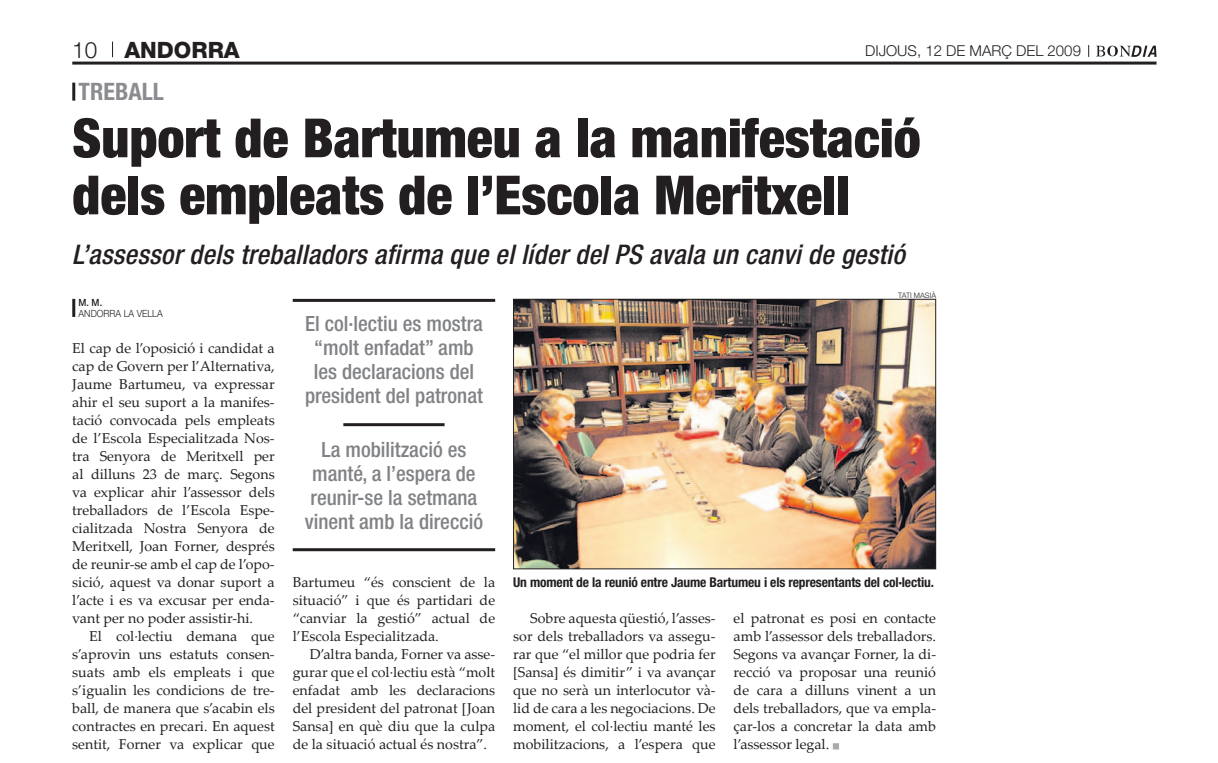
<style>
.page{position:relative;width:1218px;height:763px;background:#fff}
.page>*{position:absolute;margin:0;border:0;box-sizing:border-box;transform-origin:0 0}
.t1{font:900 condensed 54px/57px "Helvetica Neue LT Std";color:#231f20}
.t2{font:italic 500 condensed 27px "Helvetica Neue LT Std";letter-spacing:.01em;color:#231f20}
.t3{font:700 condensed 24px "Helvetica Neue LT Std";color:#8a8c8f}
.t4{font:800 22.5px "Helvetica Neue LT Std";color:#231f20}
.t5{font:500 condensed 21px/24px "Helvetica Neue LT Std";color:#808285;text-align:center}
.t6{font:300 15px "Helvetica Neue LT Std";color:#231f20}
.t7{font:14.25px/18px "Palatino Linotype";color:#231f20;text-align:justify}
.t8{font:700 condensed 13.5px "Helvetica Neue LT Std";letter-spacing:-.01em;color:#231f20}
.t9{font:300 9.9px "Helvetica Neue LT Std";color:#231f20;scale:.91 1}
.t10{font:500 9.9px "Helvetica Neue LT Std";color:#231f20;scale:.91 1}
.t11{font:300 7.5px "Helvetica Neue LT Std";color:#231f20}
.s1{font-weight:300}
</style>
<div class="page">
<hr style="left:72px;top:61px;width:1085px;height:3px;background:#231f20">
<svg style="left:1096px;top:46px;width:61px;height:11px"></svg>
<svg style="left:112px;top:42px;width:1px;height:15px"></svg>
<svg style="left:1088px;top:45px;width:1px;height:12px"></svg>
<svg style="left:833px;top:743px;width:6px;height:5px"></svg>
<img style="left:515px;top:300px;width:419px;height:266px">
<div style="left:513px;top:298px;width:423px;height:270px;border:1px solid #231f20"></div>
<hr style="left:72px;top:298px;width:3px;height:18px;background:#231f20">
<hr style="left:72px;top:82px;width:3px;height:18px;background:#231f20">
<hr style="left:293px;top:298px;width:202px;height:3px;background:#231f20">
<hr style="left:343px;top:423px;width:102px;height:3px;background:#231f20">
<hr style="left:293px;top:547px;width:202px;height:3px;background:#231f20">
<h3 class="t4" style="left:72px;top:36px;width:169px"><span class="s1">10</span> ANDORRA</h3>
<p class="t6" style="left:865px;top:41px;width:217px">DIJOUS, 12 DE MARÇ DEL 2009</p>
<h3 class="t3" style="left:79px;top:77px;width:87px">treball</h3>
<h1 class="t1" style="left:72px;top:109px;width:850px">Suport de Bartumeu a la manifestació dels empleats de l’Escola Meritxell</h1>
<h2 class="t2" style="left:72px;top:238px;width:834px">L’assessor dels treballadors afirma que el líder del PS avala un canvi de gestió</h2>
<p class="t10" style="left:79px;top:296px;width:27px">M. M.</p>
<p class="t9" style="left:79px;top:307px;width:94px">ANDORRA LA VELLA</p>
<h3 class="t5" style="left:305px;top:311px;width:179px">El col·lectiu es mostra “molt enfadat” amb les declaracions del president del patronat</h3>
<h3 class="t5" style="left:305px;top:436px;width:180px">La mobilització es manté, a l’espera de reunir-se la setmana vinent amb la direcció</h3>
<p class="t11" style="left:898px;top:290px;width:39px">TATI MASIÀ</p>
<p class="t7" style="left:72px;top:338px;width:204px">El cap de l’oposició i candidat a cap de Govern per l’Alternativa, Jaume Bartumeu, va expressar ahir el seu suport a la manifes&shy;tació convocada pels empleats de l’Escola Especialitzada Nos&shy;tra Senyora de Meritxell per al dilluns 23 de març. Segons va explicar ahir l’assessor dels treballadors de l’Escola Espe&shy;cialitzada Nostra Senyora de Meritxell, Joan Forner, després de reunir-se amb el cap de l’opo&shy;sició, aquest va donar suport a l’acte i es va excusar per enda&shy;vant per no poder assistir-hi.</p>
<p class="t7" style="left:72px;top:626px;width:204px;text-indent:17px">El col·lectiu demana que s’aprovin uns estatuts consen&shy;suats amb els empleats i que s’igualin les condicions de tre&shy;ball, de manera que s’acabin els contractes en precari. En aquest sentit, Forner va explicar que</p>
<p class="t7" style="left:293px;top:572px;width:204px">Bartumeu “és conscient de la situació” i que és partidari de “canviar la gestió” actual de l’Escola Especialitzada.</p>
<p class="t7" style="left:293px;top:644px;width:204px;text-indent:17px">D’altra banda, Forner va asse&shy;gurar que el col·lectiu està “molt enfadat amb les declaracions del president del patronat [Joan Sansa] en què diu que la culpa de la situació actual és nostra”.</p>
<p class="t8" style="left:513px;top:574px;width:422px">Un moment de la reunió entre Jaume Bartumeu i els representants del col·lectiu.</p>
<p class="t7" style="left:513px;top:608px;width:204px;text-indent:17px">Sobre aquesta qüestió, l’asses&shy;sor dels treballadors va assegu&shy;rar que “el millor que podria fer [Sansa] és dimitir” i va avançar que no serà un interlocutor và&shy;lid de cara a les negociacions. De moment, el col·lectiu manté les mobilitzacions, a l’espera que</p>
<p class="t7" style="left:734px;top:608px;width:204px">el patronat es posi en contacte amb l’assessor dels treballadors.<br>Segons va avançar Forner, la di&shy;recció va proposar una reunió de cara a dilluns vinent a un dels treballadors, que va empla&shy;çar-los a concretar la data amb l’assessor legal.</p>
</div>
